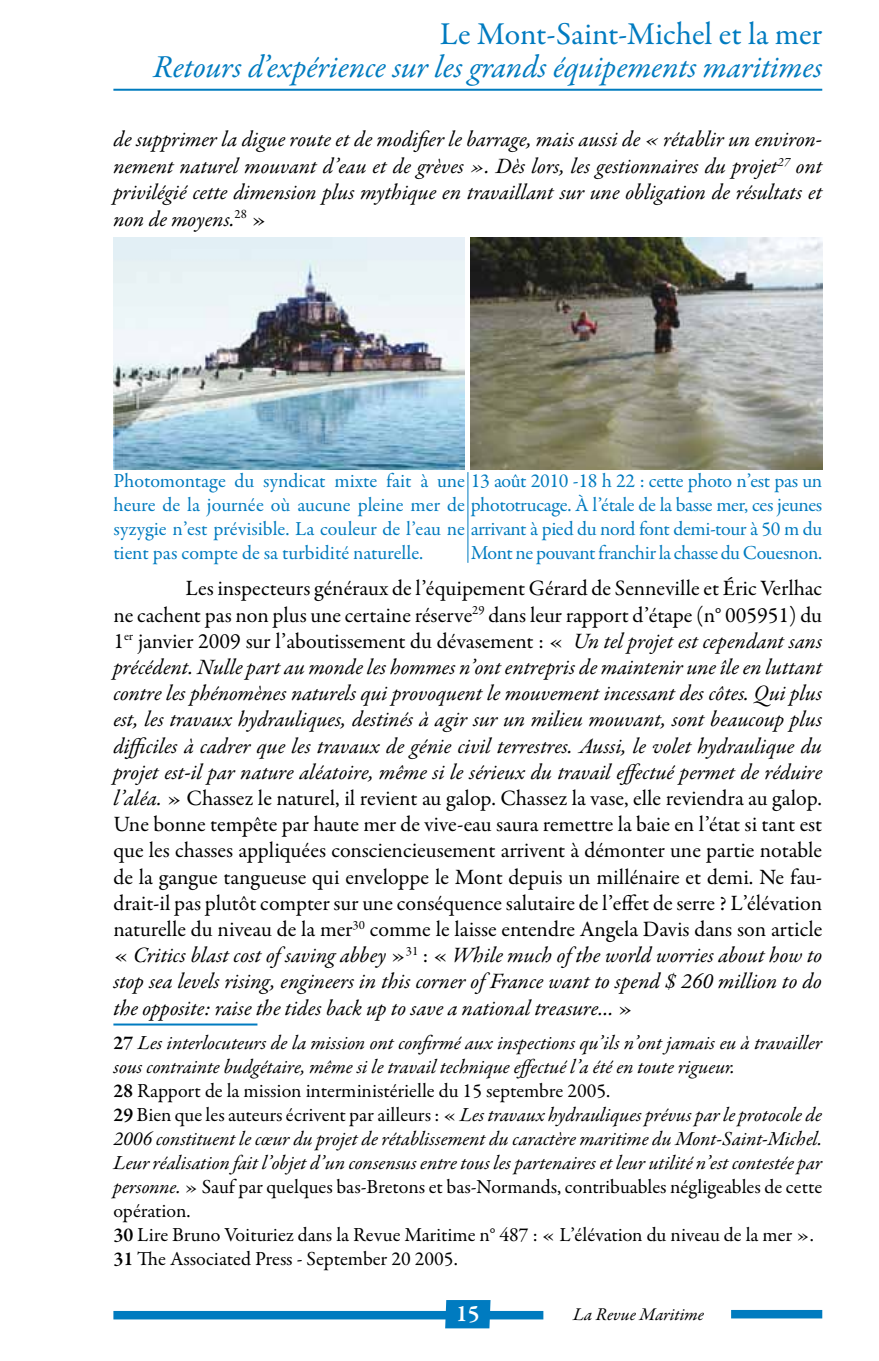
<style>
.page{position:relative;width:879px;height:1361px;background:#fff}
.page>*{position:absolute;margin:0;border:0;box-sizing:border-box;transform-origin:0 0}
.t1{font:italic 32px "Garamond Premr Pro";color:#007bc0}
.t2{font:32px "Garamond Premr Pro";letter-spacing:-.005em;color:#007bc0}
.t3{font:600 24px "Garamond Premr Pro";color:#fff}
.t4{font:22px/26.2px "Garamond Premr Pro";letter-spacing:-.005em;color:#000;text-align:justify}
.t5{font:italic 22px/26.4px "Garamond Premr Pro";letter-spacing:-.005em;color:#000;text-align:justify}
.t6{font:italic 20px/24px "Garamond Premr Pro";color:#000}
.t7{font:20px/24px "Garamond Premr Pro";letter-spacing:-.015em;color:#007bc0;text-align:right}
.t8{font:italic 18px "Garamond Premr Pro";color:#000}
.s1{font-style:normal}
.s2{font-style:italic}
.s3{font-weight:600;font-style:normal}
</style>
<div class="page">
<div style="left:113px;top:1311px;width:430px;height:8px;background:#007bc0"></div>
<div style="left:731px;top:1310px;width:91px;height:8px;background:#007bc0"></div>
<svg style="left:445px;top:1300px;width:45px;height:28px"></svg>
<hr style="left:113px;top:89px;width:709px;height:2px;background:#007bbe">
<hr style="left:113px;top:1023px;width:144px;height:2px;background:#007bc0">
<img style="left:471px;top:237px;width:351px;height:232px">
<img style="left:113px;top:237px;width:351px;height:232px">
<hr style="left:467px;top:472px;width:1px;height:91px;background:#007bc0">
<h1 class="t2" style="left:440px;top:15px;width:384px">Le Mont-Saint-Michel et la mer</h1>
<h1 class="t1" style="left:153px;top:47px;width:670px">Retours d’expérience sur les grands équipements maritimes</h1>
<p class="t5" style="left:113px;top:127px;width:710px">de supprimer la digue route et de modifier le barrage, mais aussi de « rétablir un environ&shy;nement naturel mouvant d’eau et de grèves ». Dès lors, les gestionnaires du projet<sup>27</sup> ont privilégié cette dimension plus mythique en travaillant sur une obligation de résultats et non de moyens.<sup>28</sup> <span class="s1">»</span></p>
<p class="t7" style="left:113px;top:469px;width:710px">Photomontage du syndicat mixte fait à une 13 août 2010 -18 h 22 : cette photo n’est pas un heure de la journée où aucune pleine mer de phototrucage. À l’étale de la basse mer, ces jeunes syzygie n’est prévisible. La couleur de l’eau ne arrivant à pied du nord font demi-tour à 50 m du Mont ne pouvant franchir la chasse du Couesnon.</p>
<p class="t7" style="left:113px;top:541px;width:311px">tient pas compte de sa turbidité naturelle.</p>
<p class="t4" style="left:113px;top:576px;width:710px;text-indent:72px">Les inspecteurs généraux de l’équipement Gérard de Senneville et Éric Verlhac ne cachent pas non plus une certaine réserve<sup>29</sup> dans leur rapport d’étape (n° 005951) du 1<sup>er</sup> janvier 2009 sur l’aboutissement du dévasement : « <span class="s2">Un tel projet est cependant sans précédent. Nulle part au monde les hommes n’ont entrepris de maintenir une île en luttant contre les phénomènes naturels qui provoquent le mouvement incessant des côtes. Qui plus est, les travaux hydrauliques, destinés à agir sur un milieu mouvant, sont beaucoup plus difficiles à cadrer que les travaux de génie civil terrestres. Aussi, le volet hydraulique du projet est-il par nature aléatoire, même si le sérieux du travail effectué permet de réduire l’aléa.</span> » Chassez le naturel, il revient au galop. Chassez la vase, elle reviendra au galop.<br>Une bonne tempête par haute mer de vive-eau saura remettre la baie en l’état si tant est que les chasses appliquées consciencieusement arrivent à démonter une partie notable de la gangue tangueuse qui enveloppe le Mont depuis un millénaire et demi. Ne fau&shy;drait-il pas plutôt compter sur une conséquence salutaire de l’effet de serre ? L’élévation naturelle du niveau de la mer<sup>30</sup> comme le laisse entendre Angela Davis dans son article « <span class="s2">Critics blast cost of saving abbey</span> »<sup>31</sup> : « <span class="s2">While much of the world worries about how to stop sea levels rising, engineers in this corner of France want to spend $ 260 million to do the opposite: raise the tides back up to save a national treasure…</span> »</p>
<p class="t6" style="left:113px;top:1031px;width:710px"><span class="s3">27</span> Les interlocuteurs de la mission ont confirmé aux inspections qu’ils n’ont jamais eu à travailler sous contrainte budgétaire, même si le travail technique effectué l’a été en toute rigueur.<br><span class="s3">28</span> <span class="s1">Rapport de la mission interministérielle du 15 septembre 2005.<br></span><span class="s3">29</span> <span class="s1">Bien que les auteurs écrivent par ailleurs : «</span> Les travaux hydrauliques prévus par le protocole de 2006 constituent le cœur du projet de rétablissement du caractère maritime du Mont-Saint-Michel.<br>Leur réalisation fait l’objet d’un consensus entre tous les partenaires et leur utilité n’est contestée par personne. <span class="s1">» Sauf par quelques bas-Bretons et bas-Normands, contribuables négligeables de cette opération.<br></span><span class="s3">30</span> <span class="s1">Lire Bruno Voituriez dans la Revue Maritime n° 487 : « L’élévation du niveau de la mer ».<br></span><span class="s3">31</span> <span class="s1">The Associated Press - September 20 2005.</span></p>
<p class="t3" style="left:456px;top:1299px;width:25px">15</p>
<p class="t8" style="left:573px;top:1303px;width:132px">La Revue Maritime</p>
</div>
